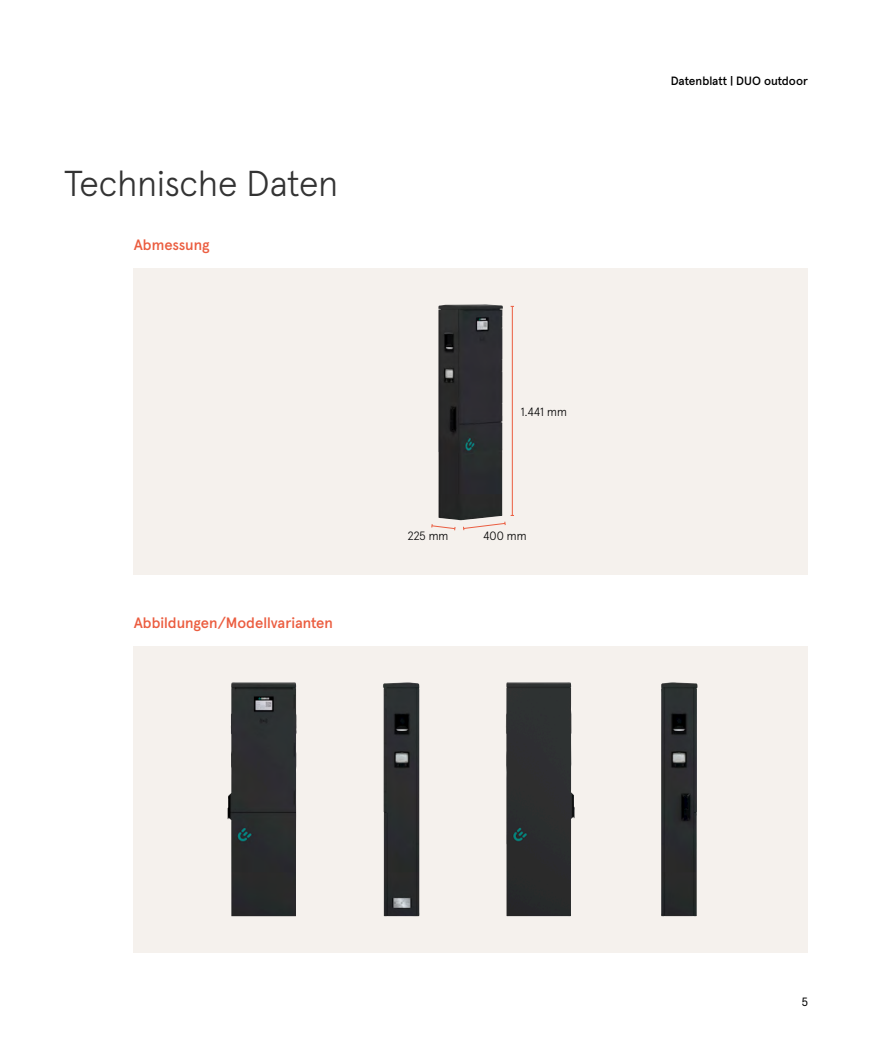
<style>
.page{position:relative;width:893px;height:1063px;background:#fff}
.page>*{position:absolute;margin:0;border:0;box-sizing:border-box;transform-origin:0 0}
.t1{font:300 36px "Apercu Pro";color:#333}
.t2{font:500 15px "Apercu Pro";color:#eb5d40}
.t3{font:500 12px "Apercu Pro";color:#000}
.t4{font:300 12px "Apercu Pro";color:#000}
.t5{font:12px "Apercu Pro";color:#000}
</style>
<div class="page">
<div style="left:134px;top:268px;width:674px;height:306px;background:#f5f1ed"></div>
<div style="left:134px;top:646px;width:674px;height:306px;background:#f5f1ed"></div>
<img style="left:438px;top:304px;width:65px;height:216px">
<hr style="left:512px;top:306px;width:1px;height:209px;background:#eb5d40">
<svg style="left:431px;top:524px;width:25px;height:6px"></svg>
<svg style="left:463px;top:522px;width:43px;height:8px"></svg>
<img style="left:227px;top:682px;width:70px;height:234px">
<img style="left:383px;top:682px;width:36px;height:234px">
<img style="left:506px;top:682px;width:69px;height:234px">
<img style="left:661px;top:682px;width:37px;height:234px">
<h1 class="t1" style="left:64px;top:156px;width:276px">Technische Daten</h1>
<p class="t2" style="left:134px;top:233px;width:77px">Abmessung</p>
<p class="t2" style="left:134px;top:611px;width:201px">Abbildungen/Modellvarianten</p>
<p class="t4" style="left:521px;top:402px;width:48px">1.441 mm</p>
<p class="t4" style="left:408px;top:527px;width:42px">225 mm</p>
<p class="t4" style="left:483px;top:527px;width:45px">400 mm</p>
<p class="t3" style="left:671px;top:71px;width:139px">Datenblatt | DUO outdoor</p>
<p class="t5" style="left:802px;top:993px;width:8px">5</p>
</div>
